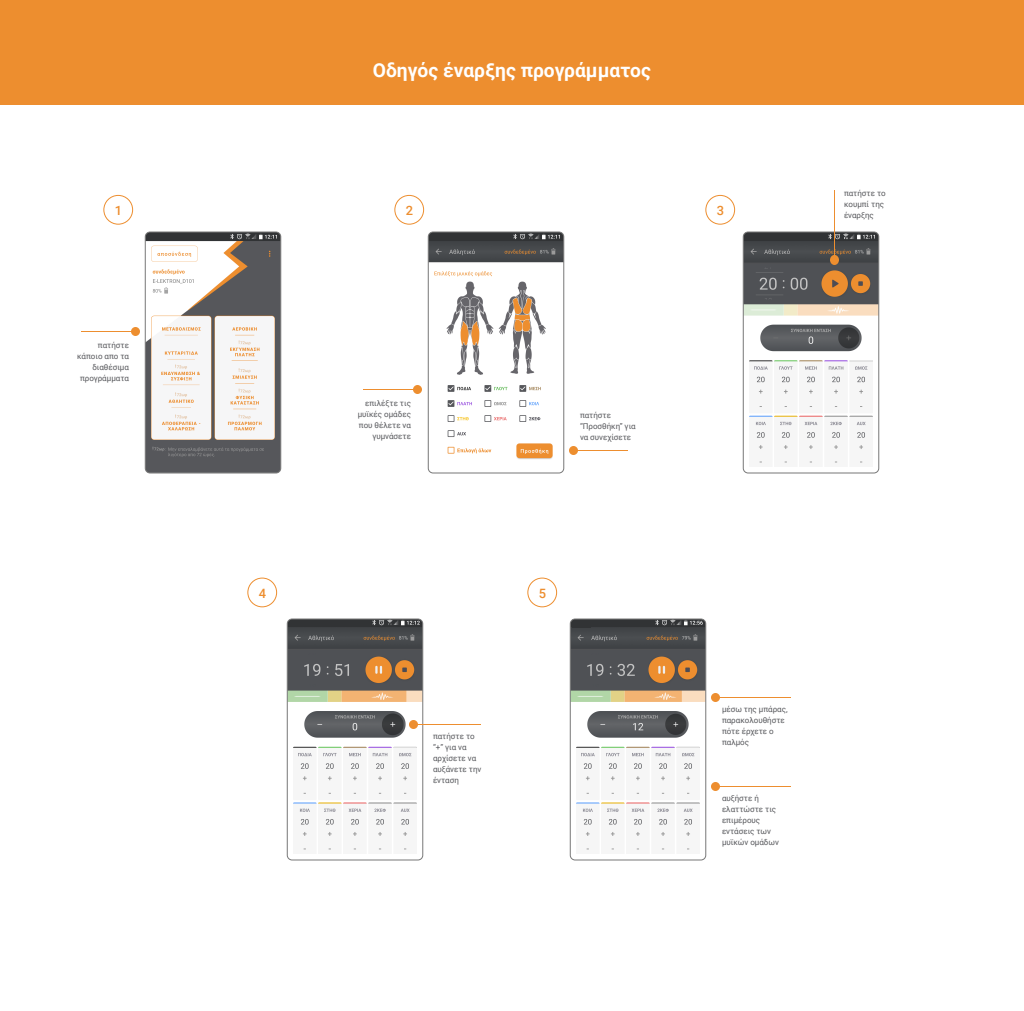
<style>
.page{position:relative;width:1024px;height:1011px;background:#fff}
.page>*{position:absolute;margin:0;border:0;box-sizing:border-box;transform-origin:0 0}
.t1{font:700 19.2px "Roboto";color:#fff}
.t2{font:500 12.9px "Roboto";color:#ed8e2f}
.t3{font:8px/11px "Roboto";color:#56575b}
</style>
<div class="page">
<div style="left:0;top:0;width:1024px;height:105px;background:#ed8e2f"></div>
<div style="left:247px;top:578px;width:30px;height:29px;border:1px solid #ed8e2f;border-radius:50%"></div>
<div style="left:527px;top:578px;width:30px;height:29px;border:1px solid #ed8e2f;border-radius:50%"></div>
<img style="left:287px;top:619px;width:136px;height:241px">
<div style="left:291px;top:620px;width:7px;height:6px;background:#313335"></div>
<div style="left:287px;top:619px;width:136px;height:241px;border:1px solid #777;border-radius:5px"></div>
<div style="left:394px;top:195px;width:30px;height:30px;border:1px solid #ed8e2f;border-radius:50%"></div>
<img style="left:428px;top:232px;width:136px;height:241px">
<div style="left:428px;top:232px;width:136px;height:241px;border:1px solid #777;border-radius:5px"></div>
<div style="left:705px;top:195px;width:30px;height:30px;border:1px solid #ed8e2f;border-radius:50%"></div>
<img style="left:743px;top:232px;width:136px;height:241px">
<div style="left:743px;top:232px;width:136px;height:241px;border:1px solid #777;border-radius:5px"></div>
<div style="left:103px;top:195px;width:30px;height:30px;border:1px solid #ed8e2f;border-radius:50%"></div>
<img style="left:145px;top:232px;width:136px;height:241px">
<div style="left:145px;top:232px;width:136px;height:241px;border:1px solid #777;border-radius:5px"></div>
<img style="left:570px;top:619px;width:136px;height:241px">
<div style="left:572px;top:619px;width:19px;height:9px;background:#313335"></div>
<div style="left:570px;top:619px;width:136px;height:241px;border:1px solid #777;border-radius:5px"></div>
<div style="left:131px;top:327px;width:9px;height:9px;background:#ed8e2f;border-radius:50%"></div>
<hr style="left:81px;top:331px;width:52px;height:1px;background:#ed8e2f">
<div style="left:413px;top:385px;width:9px;height:9px;background:#ed8e2f;border-radius:50%"></div>
<hr style="left:363px;top:389px;width:52px;height:1px;background:#ed8e2f">
<div style="left:569px;top:446px;width:9px;height:9px;background:#ed8e2f;border-radius:50%"></div>
<hr style="left:576px;top:450px;width:52px;height:1px;background:#ed8e2f">
<div style="left:830px;top:255px;width:9px;height:10px;background:#ed8e2f;border-radius:50%"></div>
<hr style="left:834px;top:190px;width:1px;height:67px;background:#ed8e2f">
<div style="left:409px;top:720px;width:9px;height:9px;background:#ed8e2f;border-radius:50%"></div>
<hr style="left:416px;top:724px;width:65px;height:1px;background:#ed8e2f">
<div style="left:711px;top:693px;width:9px;height:9px;background:#ed8e2f;border-radius:50%"></div>
<hr style="left:718px;top:697px;width:73px;height:1px;background:#ed8e2f">
<div style="left:711px;top:782px;width:9px;height:9px;background:#ed8e2f;border-radius:50%"></div>
<hr style="left:718px;top:786px;width:73px;height:1px;background:#ed8e2f">
<h1 class="t1" style="left:373px;top:57px;width:280px">Οδηγός έναρξης προγράμματος</h1>
<h2 class="t2" style="left:115px;top:201px;width:9px">1</h2>
<h2 class="t2" style="left:406px;top:201px;width:9px">2</h2>
<h2 class="t2" style="left:717px;top:201px;width:9px">3</h2>
<p class="t3" style="left:77px;top:339px;width:53px;text-align:right">πατήστε κάποιο απο τα διαθέσιμα προγράμματα</p>
<p class="t3" style="left:358px;top:397px;width:55px;text-align:right">επιλέξτε τις μυϊκές ομάδες που θέλετε να γυμνάσετε</p>
<p class="t3" style="left:580px;top:409px;width:57px">πατήστε “Προσθήκη” για να συνεχίσετε</p>
<p class="t3" style="left:844px;top:187px;width:43px">πατήστε το κουμπί της έναρξης</p>
<h2 class="t2" style="left:259px;top:584px;width:9px">4</h2>
<h2 class="t2" style="left:539px;top:584px;width:9px">5</h2>
<p class="t3" style="left:433px;top:730px;width:50px">πατήστε το “+” για να αρχίσετε να αυξάνετε την ένταση</p>
<p class="t3" style="left:722px;top:703px;width:67px">μέσω της μπάρας, παρακολουθήστε πότε έρχετε ο παλμός</p>
<p class="t3" style="left:722px;top:792px;width:58px">αυξήστε ή ελαττώστε τις επιμέρους εντάσεις των μυϊκών ομάδων</p>
</div>
